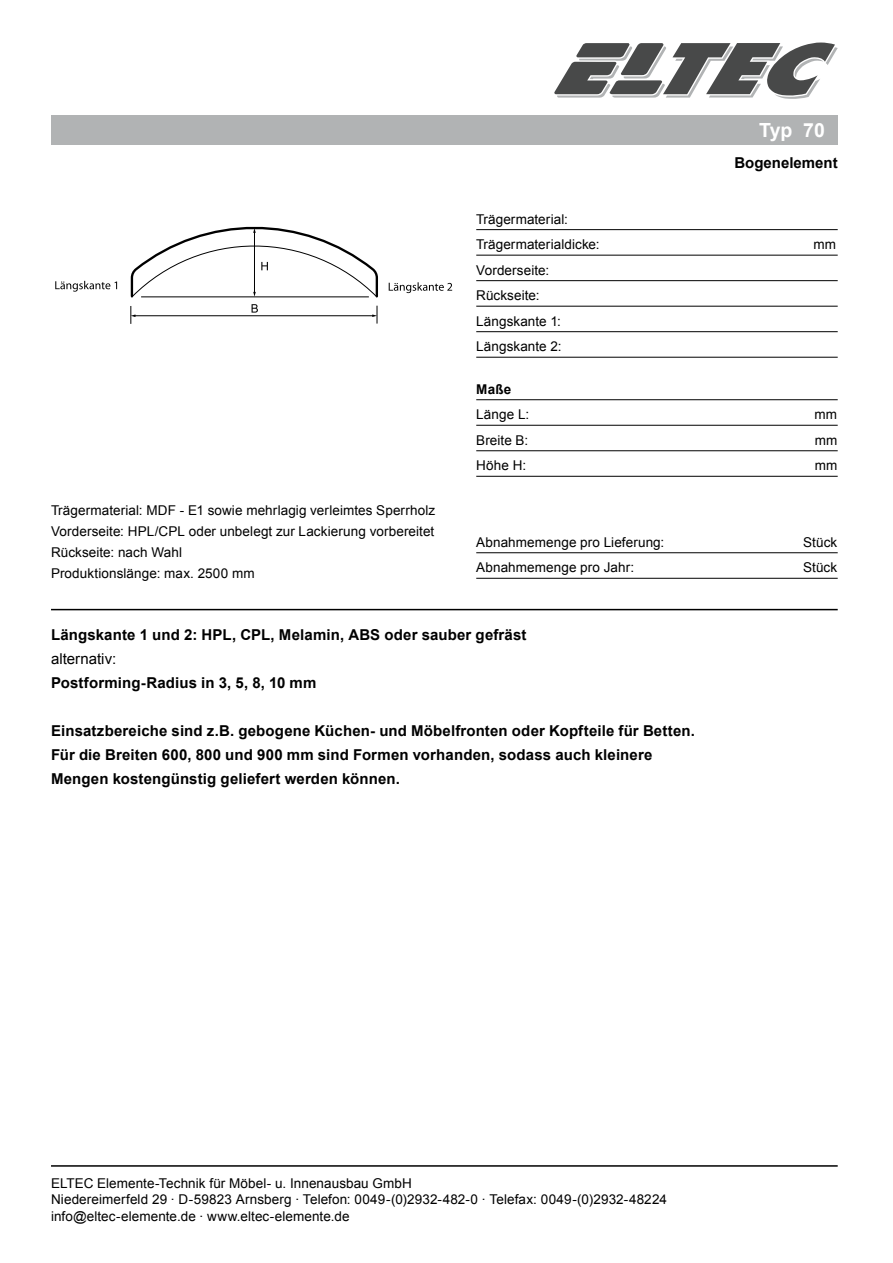
<style>
.page{position:relative;width:893px;height:1263px;background:#fff}
.page>*{position:absolute;margin:0;border:0;box-sizing:border-box;transform-origin:0 0}
.t1{font:700 19.5px "Arial";color:#fff}
.t2{font:700 15px/24px "Arial";letter-spacing:.01em;color:#000}
.t3{font:15px "Arial";color:#000}
.t4{font:13.5px/25.5px "Arial";letter-spacing:.005em;color:#000}
.t5{font:700 13.5px "Arial";color:#000}
</style>
<div class="page">
<svg style="left:554px;top:43px;width:284px;height:56px"></svg>
<div style="left:51px;top:115px;width:787px;height:30px;background:#b1b3b4"></div>
<hr style="left:51px;top:609px;width:787px;height:1px;background:#000">
<hr style="left:51px;top:1165px;width:787px;height:2px;background:#000">
<hr style="left:476px;top:229px;width:362px;height:1px;background:#000">
<hr style="left:476px;top:255px;width:362px;height:1px;background:#000">
<hr style="left:476px;top:280px;width:362px;height:1px;background:#000">
<hr style="left:476px;top:306px;width:362px;height:1px;background:#000">
<hr style="left:476px;top:331px;width:362px;height:1px;background:#000">
<hr style="left:476px;top:399px;width:362px;height:1px;background:#000">
<hr style="left:476px;top:425px;width:362px;height:1px;background:#000">
<hr style="left:476px;top:450px;width:362px;height:1px;background:#000">
<hr style="left:476px;top:476px;width:362px;height:1px;background:#000">
<hr style="left:476px;top:552px;width:362px;height:1px;background:#000">
<hr style="left:476px;top:578px;width:362px;height:1px;background:#000">
<hr style="left:476px;top:357px;width:362px;height:1px;background:#000">
<svg style="left:130px;top:227px;width:248px;height:97px"></svg>
<svg style="left:55px;top:281px;width:62px;height:11px"></svg>
<svg style="left:389px;top:282px;width:63px;height:11px"></svg>
<h1 class="t1" style="left:759px;top:119px;width:67px">Typ 70</h1>
<p class="t4" style="left:476px;top:206px;width:125px">Trägermaterial:<br>Trägermaterialdicke:</p>
<p class="t2" style="left:734px;top:151px;width:105px">Bogenelement</p>
<p class="t4" style="left:813px;top:232px;width:24px">mm</p>
<p class="t4" style="left:51px;top:500px;width:386px;line-height:21px">Trägermaterial: MDF - E1 sowie mehrlagig verleimtes Sperrholz Vorderseite: HPL/CPL oder unbelegt zur Lackierung vorbereitet Rückseite: nach Wahl<br>Produktionslänge: max. 2500 mm</p>
<p class="t4" style="left:476px;top:257px;width:87px">Vorderseite:<br>Rückseite:<br>Längskante 1:<br>Längskante 2:</p>
<p class="t5" style="left:476px;top:381px;width:37px">Maße</p>
<p class="t4" style="left:476px;top:402px;width:55px">Länge L:</p>
<p class="t4" style="left:814px;top:402px;width:24px">mm</p>
<p class="t4" style="left:476px;top:427px;width:53px">Breite B:</p>
<p class="t4" style="left:815px;top:427px;width:24px">mm</p>
<p class="t4" style="left:476px;top:453px;width:51px">Höhe H:</p>
<p class="t4" style="left:815px;top:453px;width:24px">mm</p>
<p class="t4" style="left:476px;top:529px;width:190px">Abnahmemenge pro Lieferung:</p>
<p class="t4" style="left:803px;top:529px;width:36px">Stück</p>
<p class="t4" style="left:476px;top:555px;width:159px">Abnahmemenge pro Jahr:</p>
<p class="t4" style="left:803px;top:555px;width:36px">Stück</p>
<p class="t2" style="left:51px;top:623px;width:477px">Längskante 1 und 2: HPL, CPL, Melamin, ABS oder sauber gefräst</p>
<p class="t3" style="left:51px;top:651px;width:67px">alternativ:</p>
<p class="t2" style="left:51px;top:671px;width:267px">Postforming-Radius in 3, 5, 8, 10 mm</p>
<p class="t2" style="left:51px;top:719px;width:645px">Einsatzbereiche sind z.B. gebogene Küchen- und Möbelfronten oder Kopfteile für Betten.<br>Für die Breiten 600, 800 und 900 mm sind Formen vorhanden, sodass auch kleinere<br>Mengen kostengünstig geliefert werden können.</p>
<p class="t4" style="left:51px;top:1175px;width:617px;line-height:16.5px">ELTEC Elemente-Technik für Möbel- u. Innenausbau GmbH<br>Niedereimerfeld 29 · D-59823 Arnsberg · Telefon: 0049-(0)2932-482-0 · Telefax: 0049-(0)2932-48224 info@eltec-elemente.de · www.eltec-elemente.de</p>
</div>
